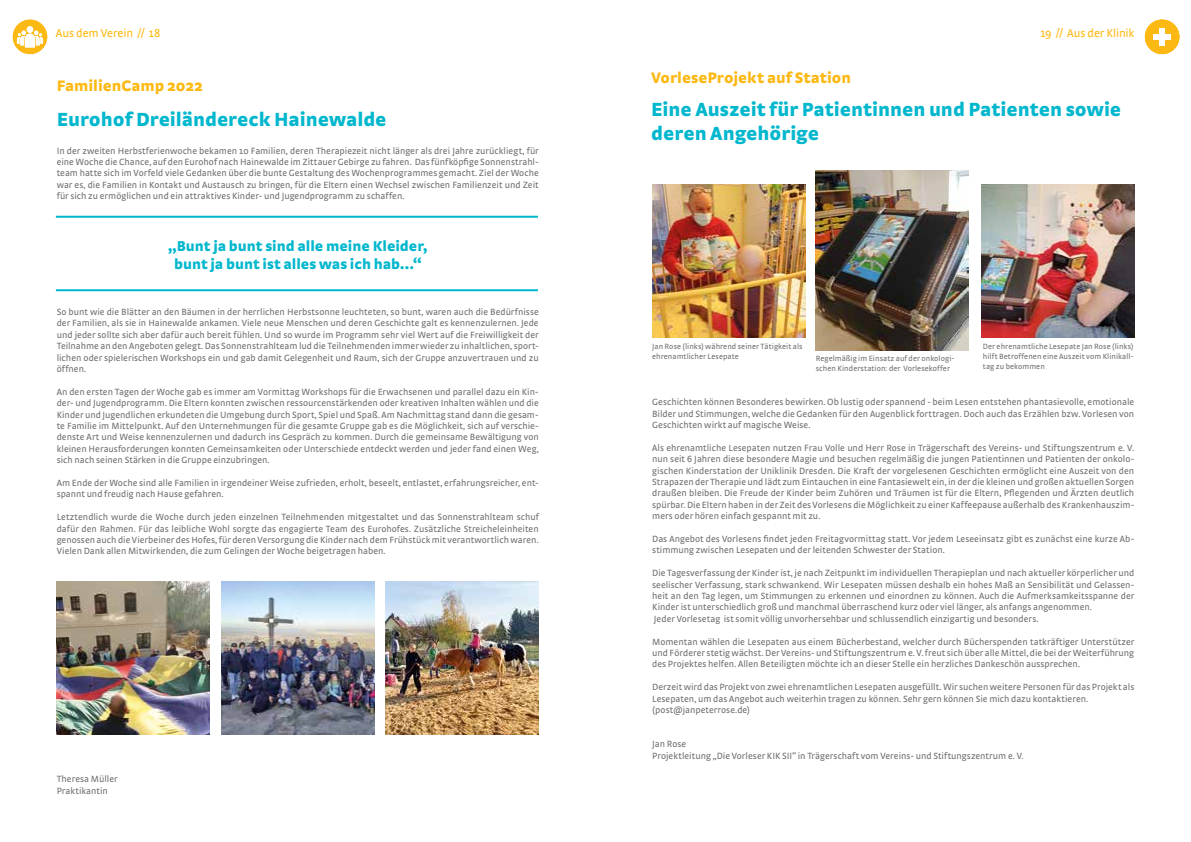
<style>
.page{position:relative;width:1191px;height:842px;background:#fff}
.page>*{position:absolute;margin:0;border:0;box-sizing:border-box;transform-origin:0 0}
.t1{font:900 20px/24px "Strada Pro";color:#00b7ce}
.t2{font:900 16px "Strada Pro";color:#fdb913}
.t3{font:900 15px/18px "Strada Pro";color:#00b7ce;text-align:center}
.t4{font:12px "Strada Pro";letter-spacing:-.01em;color:#fdb913}
.t5{font:9.5px/11.4px "Strada Pro";color:#6d6e71;text-align:justify}
.t6{font:8px/9.6px "Strada Pro";letter-spacing:.01em;color:#6d6e71}
</style>
<div class="page">
<div style="left:13px;top:20px;width:34px;height:34px;background:#fdb913;border-radius:50%"></div>
<svg style="left:17px;top:26px;width:26px;height:22px"></svg>
<img style="left:56px;top:581px;width:153px;height:153px">
<img style="left:221px;top:581px;width:153px;height:153px">
<img style="left:386px;top:581px;width:153px;height:153px">
<div style="left:1144px;top:20px;width:35px;height:34px;background:#fdb913;border-radius:50%"></div>
<div style="left:1159px;top:28px;width:6px;height:18px;background:#fff"></div>
<div style="left:1153px;top:34px;width:17px;height:6px;background:#fff"></div>
<img style="left:652px;top:184px;width:153px;height:153px">
<img style="left:815px;top:171px;width:153px;height:180px">
<img style="left:981px;top:184px;width:153px;height:153px">
<hr style="left:56px;top:216px;width:482px;height:2px;background:#00b7ce">
<hr style="left:56px;top:289px;width:482px;height:2px;background:#00b7ce">
<p class="t4" style="left:56px;top:25px;width:106px">Aus dem Verein // 18</p>
<h2 class="t2" style="left:57px;top:73px;width:148px">FamilienCamp 2022</h2>
<h1 class="t1" style="left:57px;top:106px;width:331px">Eurohof Dreiländereck Hainewalde</h1>
<p class="t5" style="left:57px;top:144px;width:483px">In der zweiten Herbstferienwoche bekamen 10 Familien, deren Therapiezeit nicht länger als drei Jahre zurückliegt, für eine Woche die Chance, auf den Eurohof nach Hainewalde im Zittauer Gebirge zu fahren. Das fünfköpfige Sonnenstrahl&shy;team hatte sich im Vorfeld viele Gedanken über die bunte Gestaltung des Wochenprogrammes gemacht. Ziel der Woche war es, die Familien in Kontakt und Austausch zu bringen, für die Eltern einen Wechsel zwischen Familienzeit und Zeit für sich zu ermöglichen und ein attraktives Kinder- und Jugendprogramm zu schaffen.</p>
<h3 class="t3" style="left:168px;top:236px;width:261px">„Bunt ja bunt sind alle meine Kleider, bunt ja bunt ist alles was ich hab…“</h3>
<p class="t5" style="left:57px;top:306px;width:483px">So bunt wie die Blätter an den Bäumen in der herrlichen Herbstsonne leuchteten, so bunt, waren auch die Bedürfnisse der Familien, als sie in Hainewalde ankamen. Viele neue Menschen und deren Geschichte galt es kennenzulernen. Jede und jeder sollte sich aber dafür auch bereit fühlen. Und so wurde im Programm sehr viel Wert auf die Freiwilligkeit der Teilnahme an den Angeboten gelegt. Das Sonnenstrahlteam lud die Teilnehmenden immer wieder zu inhaltlichen, sport&shy;lichen oder spielerischen Workshops ein und gab damit Gelegenheit und Raum, sich der Gruppe anzuvertrauen und zu öffnen.</p>
<p class="t5" style="left:57px;top:385px;width:483px">An den ersten Tagen der Woche gab es immer am Vormittag Workshops für die Erwachsenen und parallel dazu ein Kin&shy;der- und Jugendprogramm. Die Eltern konnten zwischen ressourcenstärkenden oder kreativen Inhalten wählen und die Kinder und Jugendlichen erkundeten die Umgebung durch Sport, Spiel und Spaß. Am Nachmittag stand dann die gesam&shy;te Familie im Mittelpunkt. Auf den Unternehmungen für die gesamte Gruppe gab es die Möglichkeit, sich auf verschie&shy;denste Art und Weise kennenzulernen und dadurch ins Gespräch zu kommen. Durch die gemeinsame Bewältigung von kleinen Herausforderungen konnten Gemeinsamkeiten oder Unterschiede entdeckt werden und jeder fand einen Weg, sich nach seinen Stärken in die Gruppe einzubringen.</p>
<p class="t5" style="left:57px;top:477px;width:483px">Am Ende der Woche sind alle Familien in irgendeiner Weise zufrieden, erholt, beseelt, entlastet, erfahrungsreicher, ent&shy;spannt und freudig nach Hause gefahren.</p>
<p class="t5" style="left:57px;top:511px;width:483px">Letztendlich wurde die Woche durch jeden einzelnen Teilnehmenden mitgestaltet und das Sonnenstrahlteam schuf dafür den Rahmen. Für das leibliche Wohl sorgte das engagierte Team des Eurohofes. Zusätzliche Streicheleinheiten genossen auch die Vierbeiner des Hofes, für deren Versorgung die Kinder nach dem Frühstück mit verantwortlich waren.<br>Vielen Dank allen Mitwirkenden, die zum Gelingen der Woche beigetragen haben.</p>
<p class="t5" style="left:57px;top:773px;width:62px">Theresa Müller<br>Praktikantin</p>
<p class="t4" style="left:1040px;top:25px;width:95px">19 // Aus der Klinik</p>
<h2 class="t2" style="left:651px;top:66px;width:201px">VorleseProjekt auf Station</h2>
<h1 class="t1" style="left:651px;top:96px;width:471px">Eine Auszeit für Patientinnen und Patienten sowie deren Angehörige</h1>
<p class="t6" style="left:652px;top:341px;width:152px">Jan Rose (links) während seiner Tätigkeit als ehrenamtlicher Lesepate</p>
<p class="t6" style="left:983px;top:341px;width:152px;text-align:justify">Der ehrenamtliche Lesepate Jan Rose (links) hilft Betroffenen eine Auszeit vom Klinikall&shy;tag zu bekommen</p>
<p class="t6" style="left:815px;top:354px;width:140px">Regelmäßig im Einsatz auf der onkologi&shy;schen Kinderstation: der Vorlesekoffer</p>
<p class="t5" style="left:652px;top:396px;width:483px">Geschichten können Besonderes bewirken. Ob lustig oder spannend - beim Lesen entstehen phantasievolle, emotionale Bilder und Stimmungen, welche die Gedanken für den Augenblick forttragen. Doch auch das Erzählen bzw. Vorlesen von Geschichten wirkt auf magische Weise.</p>
<p class="t5" style="left:652px;top:441px;width:483px">Als ehrenamtliche Lesepaten nutzen Frau Volle und Herr Rose in Trägerschaft des Vereins- und Stiftungszentrum e. V. nun seit 6 Jahren diese besondere Magie und besuchen regelmäßig die jungen Patientinnen und Patienten der onkolo&shy;gischen Kinderstation der Uniklinik Dresden. Die Kraft der vorgelesenen Geschichten ermöglicht eine Auszeit von den Strapazen der Therapie und lädt zum Eintauchen in eine Fantasiewelt ein, in der die kleinen und großen aktuellen Sorgen draußen bleiben. Die Freude der Kinder beim Zuhören und Träumen ist für die Eltern, Pflegenden und Ärzten deutlich spürbar. Die Eltern haben in der Zeit des Vorlesens die Möglichkeit zu einer Kaffeepause außerhalb des Krankenhauszim&shy;mers oder hören einfach gespannt mit zu.</p>
<p class="t5" style="left:652px;top:533px;width:483px">Das Angebot des Vorlesens findet jeden Freitagvormittag statt. Vor jedem Leseeinsatz gibt es zunächst eine kurze Ab&shy;stimmung zwischen Lesepaten und der leitenden Schwester der Station.</p>
<p class="t5" style="left:652px;top:567px;width:483px;text-align:left">Die Tagesverfassung der Kinder ist, je nach Zeitpunkt im individuellen Therapieplan und nach aktueller körperlicher und seelischer Verfassung, stark schwankend. Wir Lesepaten müssen deshalb ein hohes Maß an Sensibilität und Gelassen&shy;heit an den Tag legen, um Stimmungen zu erkennen und einordnen zu können. Auch die Aufmerksamkeitsspanne der Kinder ist unterschiedlich groß und manchmal überraschend kurz oder viel länger, als anfangs angenommen.<br>Jeder Vorlesetag ist somit völlig unvorhersehbar und schlussendlich einzigartig und besonders.</p>
<p class="t5" style="left:652px;top:635px;width:483px">Momentan wählen die Lesepaten aus einem Bücherbestand, welcher durch Bücherspenden tatkräftiger Unterstützer und Förderer stetig wächst. Der Vereins- und Stiftungszentrum e. V. freut sich über alle Mittel, die bei der Weiterführung des Projektes helfen. Allen Beteiligten möchte ich an dieser Stelle ein herzliches Dankeschön aussprechen.</p>
<p class="t5" style="left:652px;top:681px;width:483px;text-align:left">Derzeit wird das Projekt von zwei ehrenamtlichen Lesepaten ausgefüllt. Wir suchen weitere Personen für das Projekt als<br>Lesepaten, um das Angebot auch weiterhin tragen zu können. Sehr gern können Sie mich dazu kontaktieren. (post@janpeterrose.de)</p>
<p class="t5" style="left:652px;top:738px;width:373px">Jan Rose<br>Projektleitung „Die Vorleser KIK SII“ in Trägerschaft vom Vereins- und Stiftungszentrum e. V.</p>
</div>
